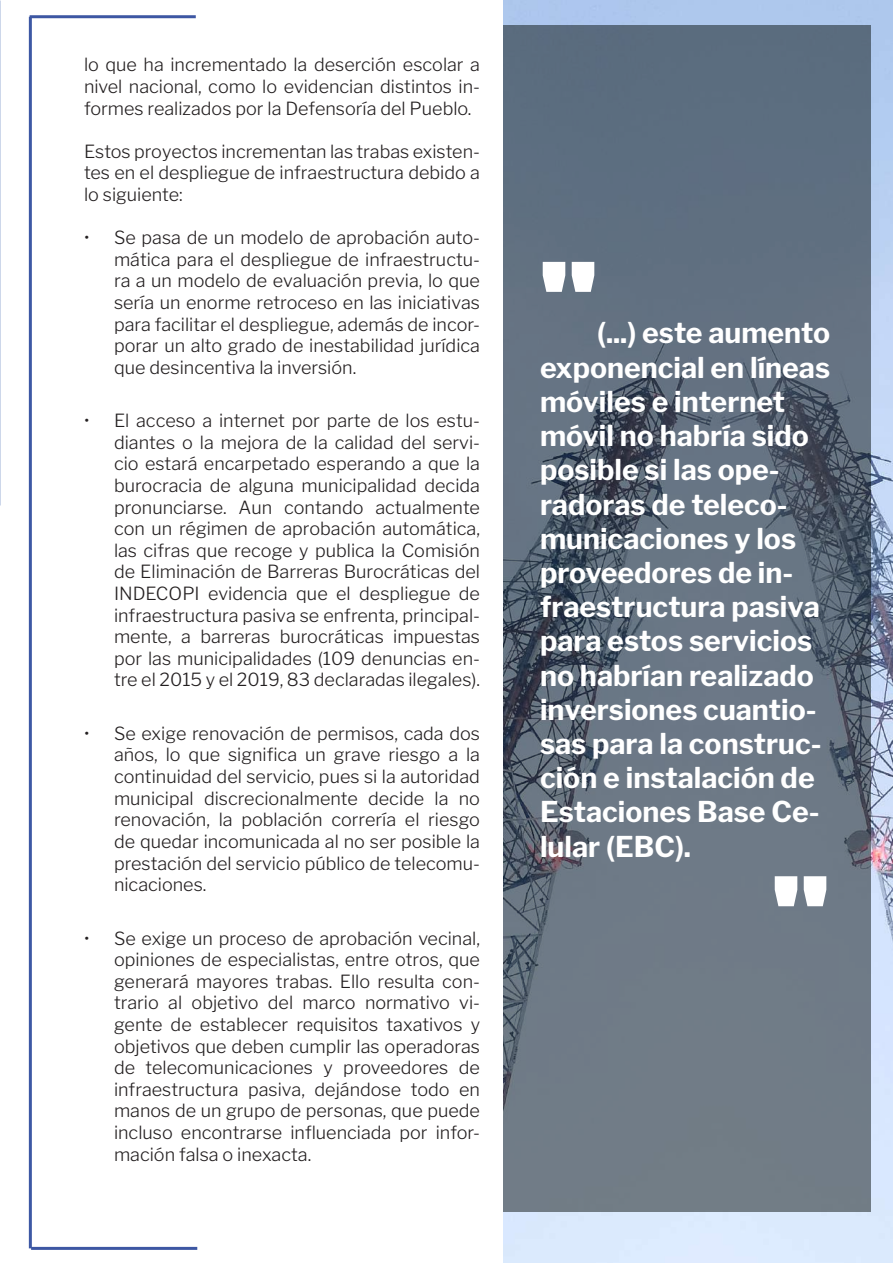
<style>
.page{position:relative;width:893px;height:1263px;background:#fff}
.page>*{position:absolute;margin:0;border:0;box-sizing:border-box;transform-origin:0 0}
.t1{font:900 114px "Arial";color:#fff}
.t2{font:700 28.5px/34.2px "Libre Franklin";color:#fff}
.t3{font:300 18px/21.6px "Libre Franklin";color:#231f20;text-align:justify}
</style>
<div class="page">
<hr style="left:29px;top:17px;width:3px;height:1231px;background:#3d58a4">
<hr style="left:30px;top:15px;width:166px;height:3px;background:#3d57a3">
<hr style="left:31px;top:1247px;width:166px;height:3px;background:#3d57a3">
<img style="left:503px;top:0;width:390px;height:1263px">
<svg style="left:503px;top:25px;width:368px;height:1187px;background:#626f7e"></svg>
<p class="t3" style="left:84px;top:54px;width:397px">lo que ha incrementado la deserción escolar a nivel nacional, como lo evidencian distintos in&shy;formes realizados por la Defensoría del Pueblo.</p>
<p class="t3" style="left:84px;top:140px;width:398px">Estos proyectos incrementan las trabas existen&shy;tes en el despliegue de infraestructura debido a lo siguiente:</p>
<p class="t3" style="left:114px;top:227px;width:368px;text-indent:-30px">• Se pasa de un modelo de aprobación auto&shy;mática para el despliegue de infraestructu&shy;ra a un modelo de evaluación previa, lo que sería un enorme retroceso en las iniciativas para facilitar el despliegue, además de incor&shy;porar un alto grado de inestabilidad jurídica que desincentiva la inversión.</p>
<p class="t3" style="left:114px;top:410px;width:368px;text-indent:-30px">• El acceso a internet por parte de los estu&shy;diantes o la mejora de la calidad del servi&shy;cio estará encarpetado esperando a que la burocracia de alguna municipalidad decida pronunciarse. Aun contando actualmente con un régimen de aprobación automática, las cifras que recoge y publica la Comisión de Eliminación de Barreras Burocráticas del INDECOPI evidencia que el despliegue de infraestructura pasiva se enfrenta, principal&shy;mente, a barreras burocráticas impuestas por las municipalidades (109 denuncias en&shy;tre el 2015 y el 2019, 83 declaradas ilegales).</p>
<p class="t3" style="left:114px;top:722px;width:368px;text-indent:-30px">• Se exige renovación de permisos, cada dos años, lo que significa un grave riesgo a la continuidad del servicio, pues si la autoridad municipal discrecionalmente decide la no renovación, la población correría el riesgo de quedar incomunicada al no ser posible la prestación del servicio pú blico de telecomu&shy;nicaciones.</p>
<p class="t3" style="left:114px;top:927px;width:368px;text-indent:-30px">• Se exige un proceso de aprobación vecinal, opiniones de especialistas, entre otros, que generará mayores trabas. Ello resulta con&shy;trario al objetivo del marco normativo vi&shy;gente de establecer requisitos taxativos y objetivos que deben cumplir las operadoras de telecomunicaciones y proveedores de infraestructura pasiva, dejándose todo en manos de un grupo de personas, que puede incluso encontrarse influenciada por infor&shy;mación falsa o inexacta.</p>
<h1 class="t1" style="left:540px;top:220px;width:58px">"</h1>
<p class="t2" style="left:540px;top:316px;width:292px;text-indent:57px">(...) este aumento exponencial en líneas móviles e internet móvil no habría sido posible si las ope&shy;radoras de teleco&shy;municaciones y los proveedores de in&shy;fraestructura pasiva para estos servicios no habrían realizado inversiones cuantio&shy;sas para la construc&shy;ción e instalación de<br>Estaciones Base Ce&shy;lular (EBC).</p>
<h1 class="t1" style="left:772px;top:834px;width:58px">"</h1>
</div>
